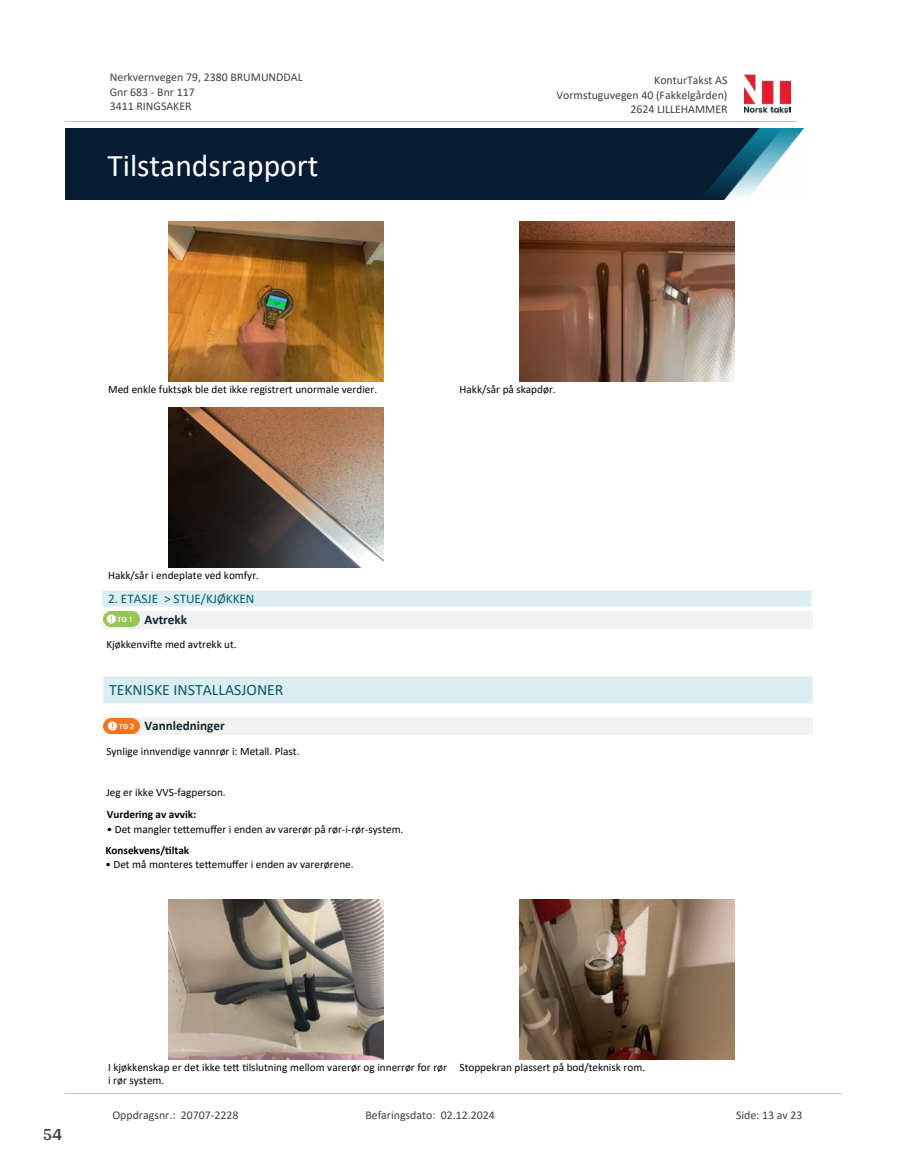
<style>
.page{position:relative;width:915px;height:1172px;background:#fff}
.page>*{position:absolute;margin:0;border:0;box-sizing:border-box;transform-origin:0 0}
.t1{font:31.65px "Calibri";color:#fff}
.t2{font:700 18px "Arya";color:#414749}
.t3{font:15.75px "Calibri";color:#065c69}
.t4{font:13.2px "Calibri";color:#065c69}
.t5{font:700 13.2px "Calibri";color:#0f252c}
.t6{font:11.85px/14.5px "Calibri";color:#404040}
.t7{font:11.25px/13.6px "Calibri";color:#000}
.t8{font:700 11.25px "Calibri";color:#000}
</style>
<div class="page">
<img style="left:169px;top:222px;width:214px;height:160px">
<img style="left:519px;top:222px;width:215px;height:160px">
<img style="left:169px;top:407px;width:214px;height:160px">
<div style="left:104px;top:611px;width:708px;height:17px;background:#f2f2f2"></div>
<svg style="left:107px;top:611px;width:29px;height:16px"></svg>
<img style="left:104px;top:612px;width:35px;height:14px">
<div style="left:103px;top:590px;width:708px;height:16px;background:#daeef2"></div>
<hr style="left:103px;top:590px;width:708px;height:1px;background:#eaf5f7">
<hr style="left:103px;top:606px;width:708px;height:1px;background:#eaf5f7">
<div style="left:104px;top:677px;width:708px;height:26px;background:#daeef2"></div>
<hr style="left:104px;top:677px;width:708px;height:1px;background:#eaf5f7">
<hr style="left:104px;top:703px;width:708px;height:1px;background:#eaf5f7">
<div style="left:104px;top:718px;width:708px;height:17px;background:#f2f2f2"></div>
<svg style="left:107px;top:733px;width:29px;height:1px"></svg>
<img style="left:104px;top:718px;width:35px;height:15px">
<img style="left:169px;top:899px;width:214px;height:160px">
<img style="left:519px;top:899px;width:215px;height:160px">
<img style="left:744px;top:74px;width:46px;height:40px">
<hr style="left:65px;top:121px;width:731px;height:1px;background:#c0c0c0">
<img style="left:65px;top:129px;width:738px;height:71px">
<hr style="left:65px;top:1093px;width:775px;height:1px;background:#c0c0c0">
<p class="t6" style="left:110px;top:70px;width:194px">Nerkvernvegen 79, 2380 BRUMUNDDAL<br>Gnr 683 - Bnr 117<br>3411 RINGSAKER</p>
<p class="t6" style="left:654px;top:73px;width:75px">KonturTakst AS</p>
<p class="t6" style="left:556px;top:87px;width:172px">Vormstuguvegen 40 (Fakkelgården)</p>
<p class="t6" style="left:630px;top:102px;width:99px">2624 LILLEHAMMER</p>
<h1 class="t1" style="left:107px;top:143px;width:213px">Tilstandsrapport</h1>
<p class="t7" style="left:108px;top:382px;width:270px">Med enkle fuktsøk ble det ikke registrert unormale verdier.</p>
<p class="t7" style="left:459px;top:382px;width:98px">Hakk/sår på skapdør.</p>
<p class="t7" style="left:108px;top:568px;width:152px">Hakk/sår i endeplate ved komfyr.</p>
<p class="t5" style="left:144px;top:610px;width:44px">Avtrekk</p>
<p class="t7" style="left:106px;top:637px;width:132px">Kjøkkenvi昀琀e med avtrekk ut.</p>
<p class="t4" style="left:108px;top:589px;width:148px">2. ETASJE &gt; STUE/KJØKKEN</p>
<h3 class="t3" style="left:109px;top:679px;width:176px">TEKNISKE INSTALLASJONER</h3>
<p class="t5" style="left:144px;top:717px;width:82px">Vannledninger</p>
<p class="t7" style="left:106px;top:744px;width:194px">Synlige innvendige vannrør i: Metall. Plast.</p>
<p class="t7" style="left:106px;top:785px;width:121px">Jeg er ikke VVS-fagperson.</p>
<p class="t8" style="left:107px;top:807px;width:91px">Vurdering av avvik:</p>
<p class="t7" style="left:107px;top:822px;width:298px">• Det mangler te琀琀emu昀昀er i enden av varerør på rør-i-rør-system.</p>
<p class="t8" style="left:105px;top:842px;width:85px">Konsekvens/琀椀ltak</p>
<p class="t7" style="left:105px;top:857px;width:250px">• Det må monteres te琀琀emu昀昀er i enden av varerørene.</p>
<h2 class="t2" style="left:43px;top:1123px;width:21px">54</h2>
<p class="t7" style="left:108px;top:1060px;width:340px">I kjøkkenskap er det ikke te琀琀 琀椀lslutning mellom varerør og innerrør for rør i rør system.</p>
<p class="t7" style="left:459px;top:1060px;width:187px">Stoppekran plassert på bod/teknisk rom.</p>
<p class="t6" style="left:112px;top:1107px;width:127px">Oppdragsnr.: 20707-2228</p>
<p class="t6" style="left:365px;top:1107px;width:131px">Befaringsdato: 02.12.2024</p>
<p class="t6" style="left:735px;top:1107px;width:68px">Side: 13 av 23</p>
</div>
